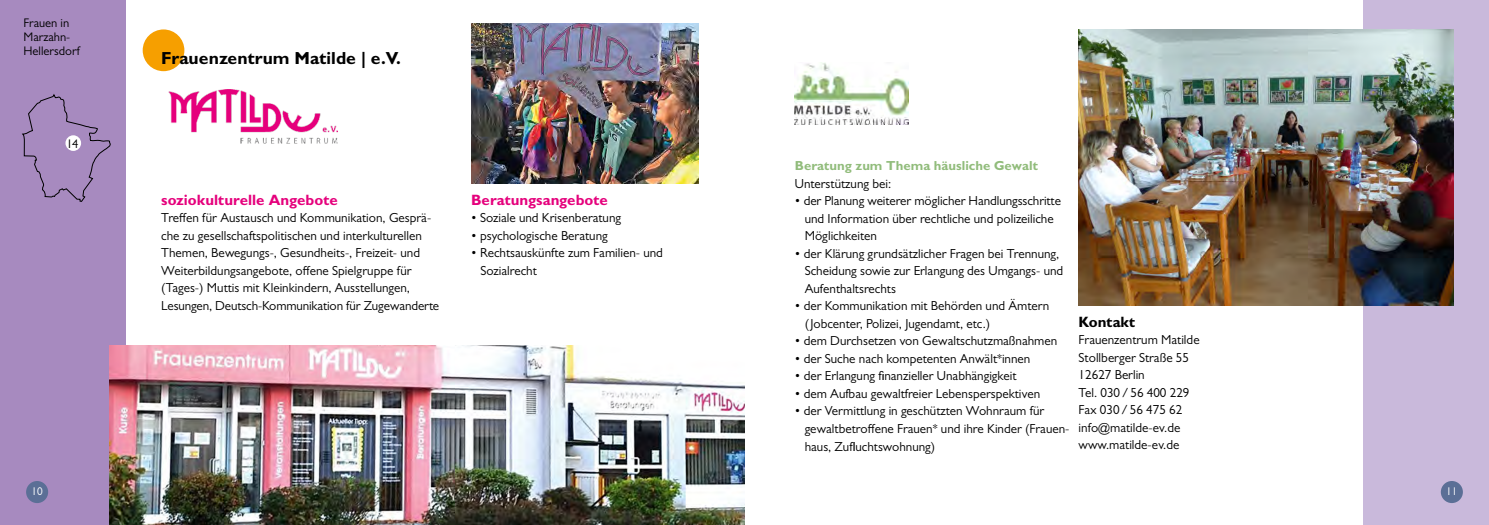
<style>
.page{position:relative;width:1489px;height:525px;background:#fff}
.page>*{position:absolute;margin:0;border:0;box-sizing:border-box;transform-origin:0 0}
.t1{font:700 17.5px "Gill Sans MT Pro";color:#000}
.t2{font:700 15px "Gill Sans MT Pro";color:#e5007c}
.t3{font:700 15px "Gill Sans MT Pro";color:#000}
.t4{font:13.12px/17.5px "Gill Sans MT Pro";color:#000}
.t5{font:700 13.12px "Gill Sans MT Pro";color:#91bc7b}
.t6{font:12.5px/13.8px "Gill Sans MT Pro";color:#000}
.t7{font:11.25px "Gill Sans MT Pro";color:#fff}
</style>
<div class="page">
<div style="left:143px;top:29px;width:41px;height:42px;background:#f69f00;border-radius:50%"></div>
<div style="left:0;top:0;width:126px;height:524px;background:#a78abf"></div>
<div style="left:26px;top:480px;width:22px;height:23px;background:#5b6f96;border-radius:50%"></div>
<div style="left:1362px;top:0;width:126px;height:524px;background:#c9b9db"></div>
<div style="left:1440px;top:480px;width:22px;height:23px;background:#5b6f96;border-radius:50%"></div>
<img style="left:168px;top:90px;width:169px;height:54px">
<img style="left:109px;top:345px;width:635px;height:179px">
<img style="left:794px;top:63px;width:114px;height:61px">
<svg style="left:22px;top:94px;width:89px;height:108px"></svg>
<div style="left:65px;top:135px;width:16px;height:16px;background:#fff;border-radius:50%"></div>
<img style="left:1078px;top:29px;width:374px;height:277px">
<img style="left:471px;top:23px;width:227px;height:160px">
<p class="t6" style="left:23px;top:16px;width:58px">Frauen in<br>Marzahn-<br>Hellersdorf</p>
<p class="t6" style="left:66px;top:136px;width:13px">14</p>
<p class="t7" style="left:31px;top:484px;width:13px">10</p>
<h1 class="t1" style="left:161px;top:47px;width:241px">Frauenzentrum Matilde | e.V.</h1>
<p class="t2" style="left:161px;top:190px;width:178px">soziokulturelle Angebote</p>
<p class="t4" style="left:161px;top:209px;width:279px">Treffen für Austausch und Kommunikation, Gesprä&shy;che zu gesellschaftspolitischen und interkulturellen Themen, Bewegungs-, Gesundheits-, Freizeit- und Weiterbildungsangebote, offene Spielgruppe für (Tages-) Muttis mit Kleinkindern, Ausstellungen, Lesungen, Deutsch-Kommunikation für Zugewanderte</p>
<p class="t2" style="left:471px;top:190px;width:138px">Beratungsangebote</p>
<p class="t4" style="left:471px;top:209px;width:151px">• Soziale und Krisenberatung</p>
<p class="t4" style="left:471px;top:226px;width:138px">• psychologische Beratung</p>
<p class="t4" style="left:480px;top:244px;width:184px;text-indent:-9px">• Rechtsauskünfte zum Familien- und<br>Sozialrecht</p>
<p class="t5" style="left:794px;top:158px;width:245px">Beratung zum Thema häusliche Gewalt</p>
<p class="t4" style="left:794px;top:174px;width:98px">Unterstützung bei:</p>
<p class="t4" style="left:804px;top:192px;width:258px;text-indent:-10px">• der Planung weiterer möglicher Handlungsschritte und Information über rechtliche und polizeiliche<br>Möglichkeiten</p>
<p class="t4" style="left:804px;top:244px;width:260px;text-indent:-10px">• der Klärung grundsätzlicher Fragen bei Trennung,<br>Scheidung sowie zur Erlangung des Umgangs- und<br>Aufenthaltsrechts</p>
<p class="t4" style="left:804px;top:297px;width:246px;text-indent:-10px">• der Kommunikation mit Behörden und Ämtern (Jobcenter, Polizei, Jugendamt, etc.)</p>
<p class="t4" style="left:794px;top:332px;width:264px">• dem Durchsetzen von Gewaltschutzmaßnahmen</p>
<p class="t4" style="left:794px;top:349px;width:237px">• der Suche nach kompetenten Anwält*innen</p>
<p class="t4" style="left:794px;top:367px;width:223px">• der Erlangung finanzieller Unabhängigkeit</p>
<p class="t4" style="left:794px;top:384px;width:247px">• dem Aufbau gewaltfreier Lebensperspektiven</p>
<p class="t4" style="left:804px;top:402px;width:266px;text-indent:-10px">• der Vermittlung in geschützten Wohnraum für gewaltbetroffene Frauen* und ihre Kinder (Frauen&shy;haus, Zufluchtswohnung)</p>
<p class="t3" style="left:1078px;top:312px;width:58px">Kontakt</p>
<p class="t4" style="left:1078px;top:330px;width:122px">Frauenzentrum Matilde<br>Stollberger Straße 55<br>12627 Berlin<br>Tel. 030/56 400 229<br>Fax 030/56 475 62 info@matilde-ev.de www.matilde-ev.de</p>
<p class="t7" style="left:1445px;top:484px;width:13px">11</p>
</div>
